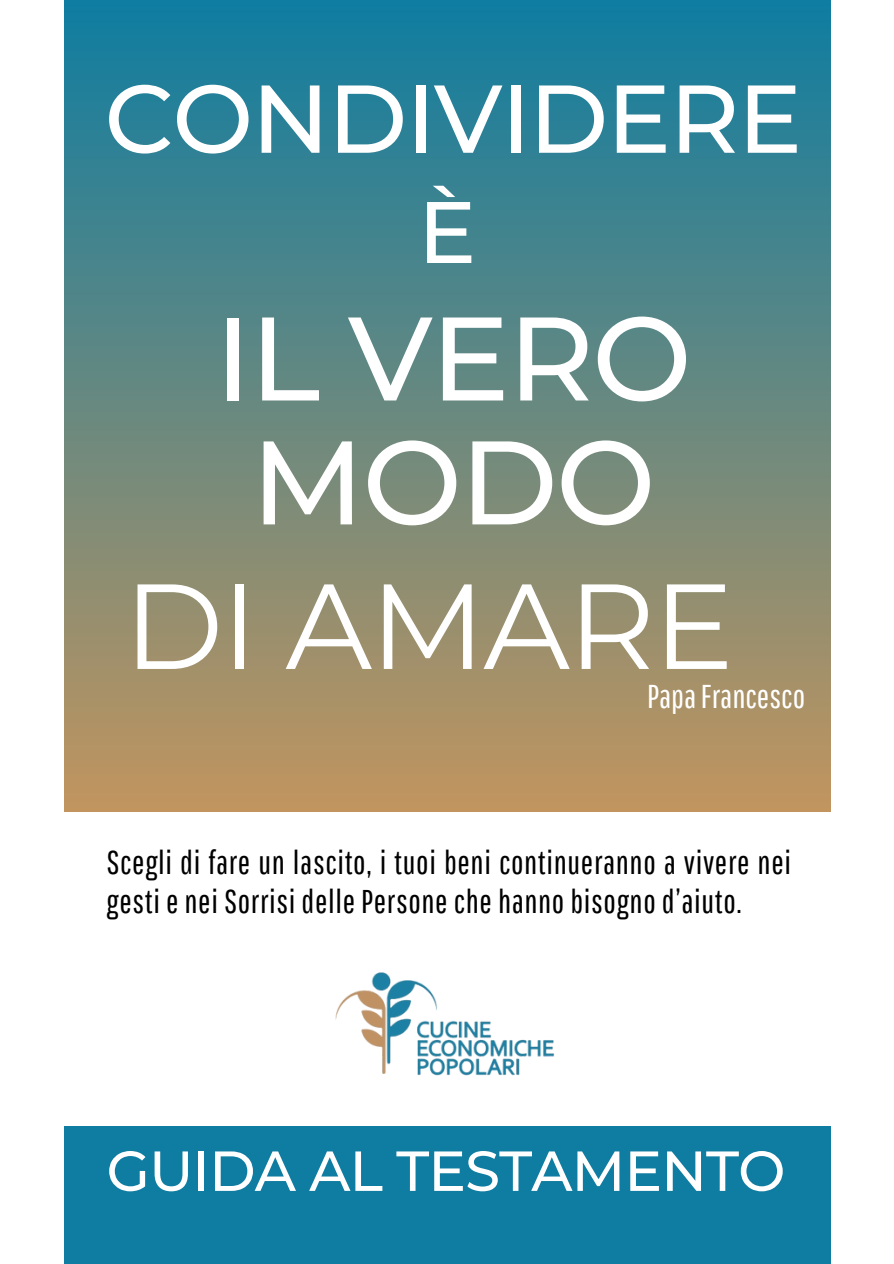
<style>
.page{position:relative;width:894px;height:1264px;background:#fff}
.page>*{position:absolute;margin:0;border:0;box-sizing:border-box;transform-origin:0 0}
.t1{font:120.75px "Montserrat";letter-spacing:-.015em;color:#fff}
.t2{font:500 118.5px/123.9px "Montserrat";letter-spacing:-.015em;color:#fff;text-align:center}
.t3{font:500 96.15px "Montserrat";letter-spacing:-.015em;color:#fff}
.t4{font:500 87px "Montserrat";color:#fff}
.t5{font:500 56.25px "Montserrat";letter-spacing:-.015em;color:#fff}
.t6{font:33px "Pathway Gothic One";color:#fff}
.t7{font:32.85px/39.5px "Pathway Gothic One";letter-spacing:.02em;color:#000}
</style>
<div class="page">
<div style="left:64px;top:0;width:765px;height:811px;background:linear-gradient(to bottom,#0e7da1,#c2955f)"></div>
<div style="left:64px;top:1125px;width:765px;height:138px;background:#0f7da1"></div>
<img style="left:335px;top:972px;width:220px;height:104px">
<h3 class="t3" style="left:104px;top:60px;width:699px">CONDIVIDERE</h3>
<h3 class="t4" style="left:418px;top:179px;width:60px">È</h3>
<h2 class="t2" style="left:215px;top:296px;width:478px">IL VERO<br>MODO</h2>
<h1 class="t1" style="left:124px;top:552px;width:611px">DI AMARE</h1>
<p class="t6" style="left:646px;top:677px;width:160px">PapaFrancesco</p>
<p class="t7" style="left:106px;top:841px;width:686px">Scegli di fare un lascito, i tuoi beni continueranno a vivere nei gesti e nei Sorrisi delle Persone che hanno bisogno d’aiuto.</p>
<h3 class="t5" style="left:106px;top:1136px;width:680px">GUIDA AL TESTAMENTO</h3>
</div>
